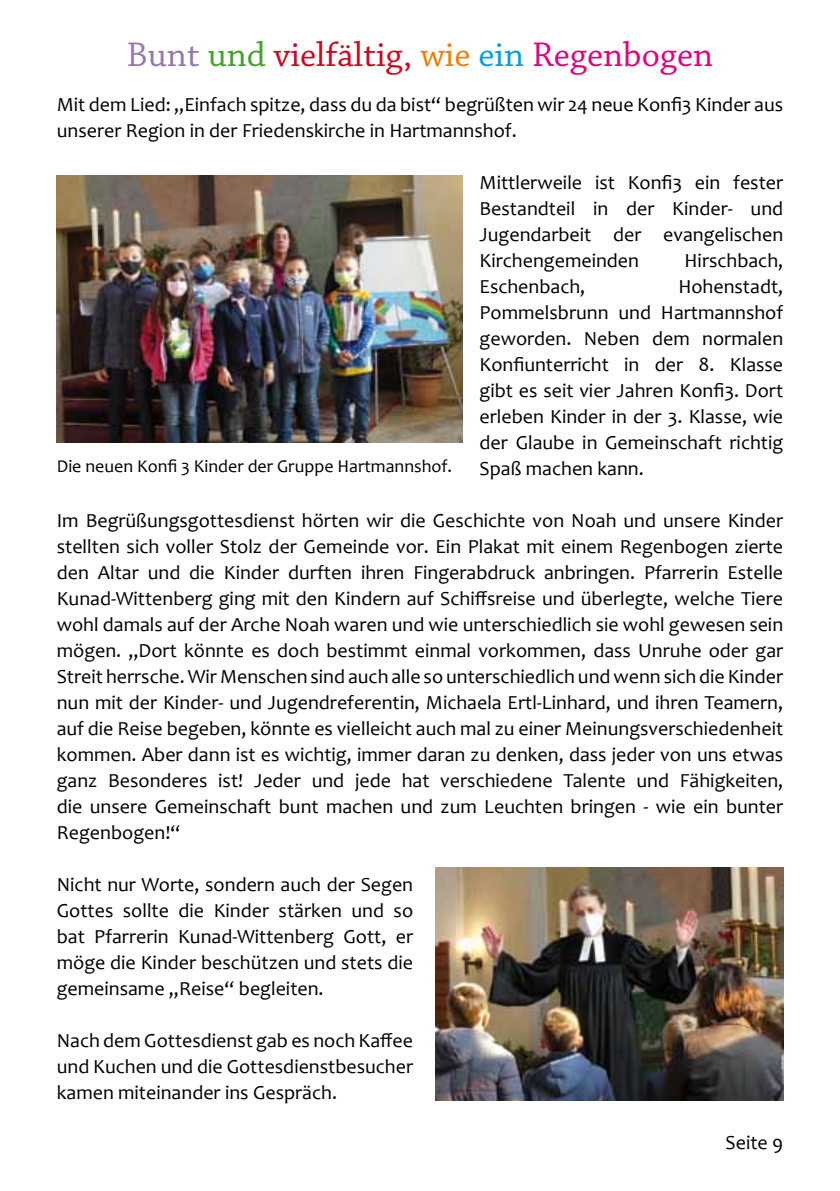
<style>
.page{position:relative;width:840px;height:1191px;background:#fff}
.page>*{position:absolute;margin:0;border:0;box-sizing:border-box;transform-origin:0 0}
.t1{font:36px "Chaparral Pro";color:#cd071e}
.t2{font:20px/26px "Candara";color:#000;text-align:justify}
.t3{font:18px "Candara";color:#000}
.s1{color:#9676ae}
.s2{color:#44a12b}
.s3{color:#ee7f00}
.s4{color:#009ee0}
.s5{color:#e2007a}
</style>
<div class="page">
<img style="left:57px;top:176px;width:405px;height:266px">
<img style="left:435px;top:867px;width:347px;height:233px">
<h1 class="t1" style="left:127px;top:35px;width:587px"><span class="s1">Bunt</span> <span class="s2">und</span> vielfältig, <span class="s3">wie</span> <span class="s4">ein</span> <span class="s5">Regenbogen</span></h1>
<p class="t2" style="left:57px;top:91px;width:727px">Mit dem Lied: „Einfach spitze, dass du da bist“ begrüßten wir 24 neue Konfi3 Kinder aus unserer Region in der Friedenskirche in Hartmannshof.</p>
<p class="t2" style="left:479px;top:169px;width:305px">Mittlerweile ist Konfi3 ein fester Bestandteil in der Kinder- und Jugendarbeit der evangelischen Kirchengemeinden</p>
<p class="t2" style="left:684px;top:247px;width:100px">Hirschbach,</p>
<p class="t2" style="left:479px;top:273px;width:305px;text-indent:199px">Hohenstadt, Pommelsbrunn und Hartmannshof geworden. Neben dem normalen Konfiunterricht in der 8. Klasse gibt es seit vier Jahren Konfi3. Dort erleben Kinder in der 3. Klasse, wie der Glaube in Gemeinschaft richtig Spaß machen kann.</p>
<p class="t2" style="left:57px;top:507px;width:727px">Im Begrüßungsgottesdienst hörten wir die Geschichte von Noah und unsere Kinder stellten sich voller Stolz der Gemeinde vor. Ein Plakat mit einem Regenbogen zierte den Altar und die Kinder durften ihren Fingerabdruck anbringen. Pfarrerin Estelle Kunad-Wittenberg ging mit den Kindern auf Schiffsreise und überlegte, welche Tiere wohl damals auf der Arche Noah waren und wie unterschiedlich sie wohl gewesen sein mögen. „Dort könnte es doch bestimmt einmal vorkommen, dass Unruhe oder gar Streit herrsche. Wir Menschen sind auch alle so unterschiedlich und wenn sich die Kinder nun mit der Kinder- und Jugendreferentin, Michaela Ertl-Linhard, und ihren Teamern, auf die Reise begeben, könnte es vielleicht auch mal zu einer Meinungsverschiedenheit kommen. Aber dann ist es wichtig, immer daran zu denken, dass jeder von uns etwas ganz Besonderes ist! Jeder und jede hat verschiedene Talente und Fähigkeiten, die unsere Gemeinschaft bunt machen und zum Leuchten bringen - wie ein bunter Regenbogen!“</p>
<p class="t2" style="left:57px;top:871px;width:358px">Nicht nur Worte, sondern auch der Segen Gottes sollte die Kinder stärken und so bat Pfarrerin Kunad-Wittenberg Gott, er möge die Kinder beschützen und stets die gemeinsame „Reise“ begleiten.</p>
<p class="t2" style="left:57px;top:1027px;width:358px">Nach dem Gottesdienst gab es noch Kaffee und Kuchen und die Gottesdienstbesucher kamen miteinander ins Gespräch.</p>
<p class="t2" style="left:479px;top:273px;width:107px">Eschenbach,</p>
<p class="t3" style="left:57px;top:455px;width:396px">Die neuen Konfi 3 Kinder der Gruppe Hartmannshof.</p>
<p class="t2" style="left:725px;top:1129px;width:59px">Seite 9</p>
</div>
